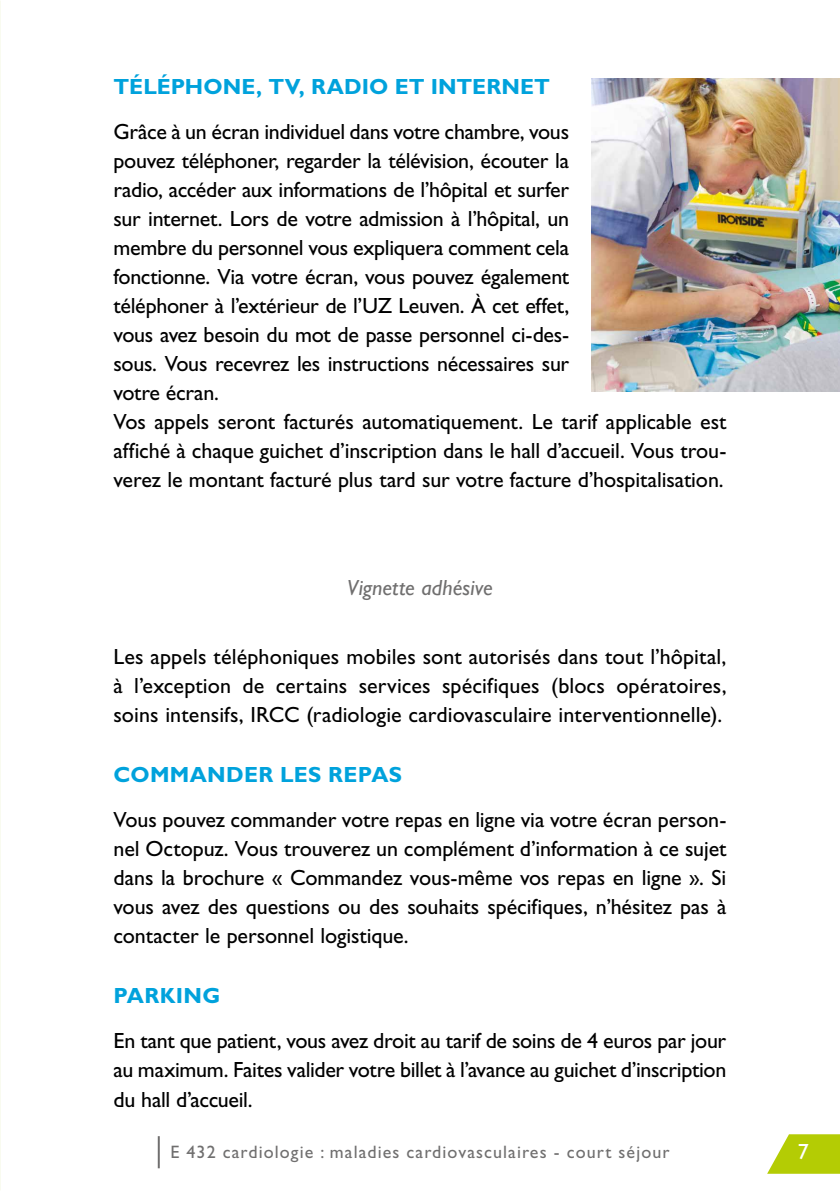
<style>
.page{position:relative;width:840px;height:1191px;background:#fff}
.page>*{position:absolute;margin:0;border:0;box-sizing:border-box;transform-origin:0 0}
.t1{font:22px/29px "Gill Sans Std";letter-spacing:-.01em;color:#000;text-align:justify}
.t2{font:700 22px "Gill Sans Std";letter-spacing:.01em;color:#00a2dc}
.t3{font:italic 22px "Gill Sans Std";color:#706f6f}
.t4{font:22px "Gill Sans Std";color:#fff}
.t5{font:18px "Gill Sans Std";letter-spacing:.06em;color:#706f6f}
</style>
<div class="page">
<svg style="left:767px;top:1134px;width:72px;height:39px"></svg>
<hr style="left:158px;top:1136px;width:2px;height:32px;background:#706f6f">
<img style="left:0;top:85px;width:1px;height:408px">
<img style="left:591px;top:79px;width:248px;height:312px">
<p class="t2" style="left:113px;top:73px;width:438px">TÉLÉPHONE, TV, RADIO ET INTERNET</p>
<p class="t1" style="left:113px;top:117px;width:614px;text-align:left">Grâce à un écran individuel dans votre chambre, vous<br>pouvez téléphoner, regarder la télévision, écouter la<br>radio, accéder aux informations de l’hôpital et surfer<br>sur internet. Lors de votre admission à l’hôpital, un<br>membre du personnel vous expliquera comment cela<br>fonctionne. Via votre écran, vous pouvez également<br>téléphoner à l’extérieur de l’UZ Leuven. À cet effet,<br>vous avez besoin du mot de passe personnel ci-des-<br>sous. Vous recevrez les instructions nécessaires sur<br>votre écran.<br>Vos appels seront facturés automatiquement. Le tarif applicable est affiché à chaque guichet d’inscription dans le hall d’accueil. Vous trou&shy;verez le montant facturé plus tard sur votre facture d’hospitalisation.</p>
<p class="t3" style="left:347px;top:575px;width:147px">Vignette adhésive</p>
<p class="t1" style="left:113px;top:642px;width:614px">Les appels téléphoniques mobiles sont autorisés dans tout l’hôpital, à l’exception de certains services spécifiques (blocs opératoires, soins intensifs, IRCC (radiologie cardiovasculaire interventionnelle).</p>
<p class="t2" style="left:113px;top:761px;width:290px">COMMANDER LES REPAS</p>
<p class="t1" style="left:113px;top:805px;width:614px">Vous pouvez commander votre repas en ligne via votre écran person&shy;nel Octopuz. Vous trouverez un complément d’information à ce sujet dans la brochure « Commandez vous-même vos repas en ligne ». Si vous avez des questions ou des souhaits spécifiques, n’hésitez pas à contacter le personnel logistique.</p>
<p class="t2" style="left:113px;top:982px;width:108px">PARKING</p>
<p class="t1" style="left:113px;top:1025px;width:614px;line-height:29.6px">En tant que patient, vous avez droit au tarif de soins de 4 euros par jour au maximum. Faites valider votre billet à l’avance au guichet d’inscription du hall d’accueil.</p>
<p class="t5" style="left:170px;top:1141px;width:500px">E 432 cardiologie : maladies cardiovasculaires - court séjour</p>
<p class="t4" style="left:797px;top:1138px;width:12px">7</p>
</div>
